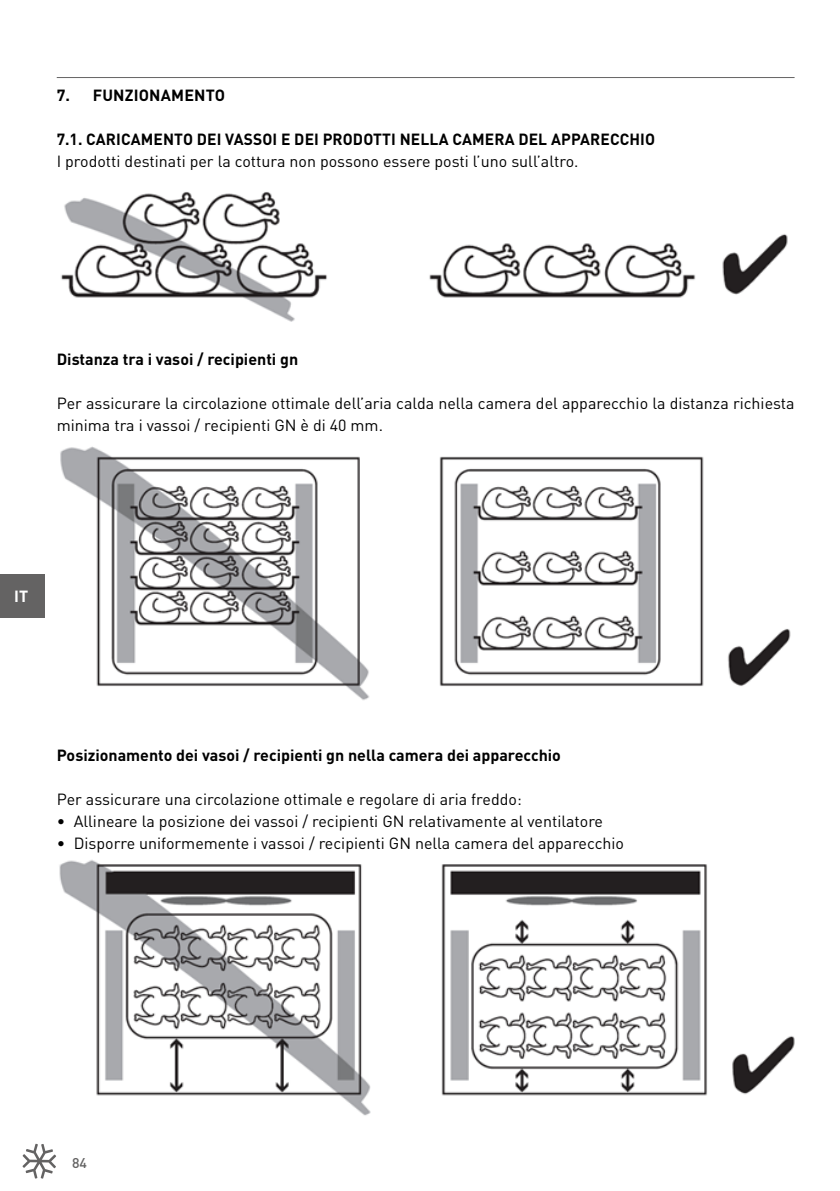
<style>
.page{position:relative;width:840px;height:1191px;background:#fff}
.page>*{position:absolute;margin:0;border:0;box-sizing:border-box;transform-origin:0 0}
.t1{font:16px/22px "DIN Pro";color:#000}
.t2{font:700 16px "DIN Pro";color:#000}
.t3{font:700 16px "DIN Pro";color:#fff}
.t4{font:500 14px "DIN Pro";color:#646363}
</style>
<div class="page">
<div style="left:0;top:574px;width:44px;height:43px;background:#646363"></div>
<svg style="left:23px;top:1143px;width:33px;height:35px"></svg>
<hr style="left:57px;top:77px;width:737px;height:1px;background:#646363">
<img style="left:61px;top:191px;width:727px;height:131px">
<img style="left:60px;top:446px;width:731px;height:254px">
<img style="left:59px;top:860px;width:735px;height:256px">
<p class="t2" style="left:57px;top:82px;width:170px">7. FUNZIONAMENTO</p>
<p class="t2" style="left:57px;top:126px;width:599px">7.1. CARICAMENTO DEI VASSOI E DEI PRODOTTI NELLA CAMERA DEL APPARECCHIO</p>
<p class="t1" style="left:57px;top:148px;width:523px">I prodotti destinati per la cottura non possono essere posti l’uno sull’altro.</p>
<p class="t2" style="left:57px;top:346px;width:243px">Distanza tra i vasoi / recipienti gn</p>
<p class="t1" style="left:57px;top:390px;width:739px">Per assicurare la circolazione ottimale dell’aria calda nella camera del apparecchio la distanza richiesta minima tra i vassoi / recipienti GN è di 40 mm.</p>
<p class="t3" style="left:14px;top:583px;width:16px">IT</p>
<p class="t2" style="left:57px;top:742px;width:505px">Posizionamento dei vasoi / recipienti gn nella camera dei apparecchio</p>
<p class="t1" style="left:57px;top:786px;width:466px">Per assicurare una circolazione ottimale e regolare di aria freddo:</p>
<p class="t1" style="left:57px;top:808px;width:547px">• Allineare la posizione dei vassoi / recipienti GN relativamente al ventilatore</p>
<p class="t1" style="left:57px;top:830px;width:568px">• Disporre uniformemente i vassoi / recipienti GN nella camera del apparecchio</p>
<p class="t4" style="left:72px;top:1151px;width:16px">84</p>
</div>
